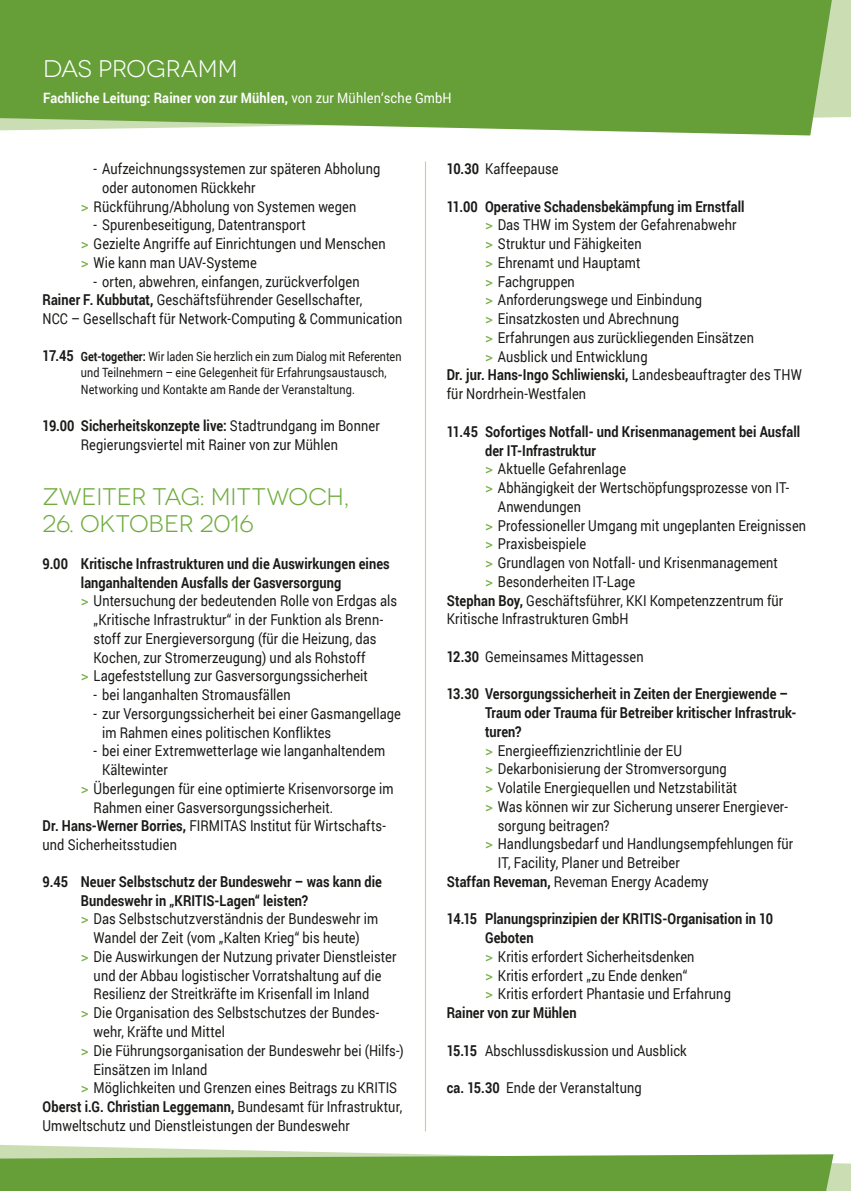
<style>
.page{position:relative;width:851px;height:1191px;background:#fff}
.page>*{position:absolute;margin:0;border:0;box-sizing:border-box;transform-origin:0 0}
.t1{font:24px "Novecentowide";color:#6fac3d}
.t2{font:24px "Novecentowide";color:#fff}
.t3{font:15px/18.8px "Roboto";letter-spacing:.01em;color:#1a1a18;scale:.85 1}
.t4{font:700 15px "Roboto";letter-spacing:.01em;color:#1a1a18;scale:.85 1}
.t5{font:700 14.25px "Roboto";letter-spacing:.01em;color:#fff;scale:.9 1}
.t6{font:12.75px/16.5px "Roboto";letter-spacing:.01em;color:#1a1a18;scale:.85 1}
.s1{font-weight:400}
.s2{color:#6fac3d}
.s3{font-weight:700}
.s4{font-weight:700;font-size:15px}
</style>
<div class="page">
<div style="left:833px;top:0;width:17px;height:118px;background:#caddb3"></div>
<svg style="left:0;top:0;width:833px;height:135px;background:#6fa444"></svg>
<hr style="left:425px;top:162px;width:1px;height:969px;background:#bcd49f">
<svg style="left:0;top:1145px;width:850px;height:46px"></svg>
<svg style="left:850px;top:0;width:1px;height:117px"></svg>
<h1 class="t2" style="left:43px;top:55px;width:196px">DAS PROGRAMM</h1>
<p class="t5" style="left:43px;top:88px;width:455px">Fachliche Leitung: Rainer von zur Mühlen, <span class="s1">von zur Mühlen‘sche GmbH</span></p>
<p class="t3" style="left:94px;top:159px;width:339px">- Aufzeichnungssystemen zur späteren Abholung</p>
<p class="t3" style="left:102px;top:178px;width:182px">oder autonomen Rückkehr</p>
<p class="t3" style="left:81px;top:196px;width:326px"><span class="s2">&gt;</span> Rückführung/Abholung von Systemen wegen</p>
<p class="t3" style="left:81px;top:215px;width:360px;text-indent:13px">- Spurenbeseitigung, Datentransport<br><span class="s2">&gt;</span> Gezielte Angriffe auf Einrichtungen und Menschen <span class="s2">&gt;</span> Wie kann man UAV-Systeme</p>
<p class="t3" style="left:43px;top:271px;width:425px;text-indent:51px">- orten, abwehren, einfangen, zurückverfolgen<br><span class="s3">Rainer F. Kubbutat,</span> Geschäftsführender Gesellschafter,<br>NCC – Gesellschaft für Network-Computing &amp; Communication</p>
<p class="t6" style="left:81px;top:348px;width:379px;text-indent:-38px"><span class="s4">17.45</span> <span class="s3">Get-together:</span> Wir laden Sie herzlich ein zum Dialog mit Referenten und Teilnehmern – eine Gelegenheit für Erfahrungsaustausch,<br>Networking und Kontakte am Rande der Veranstaltung.</p>
<p class="t3" style="left:43px;top:415px;width:398px;text-align:center"><span class="s3">19.00 Sicherheitskonzepte live:</span> Stadtrundgang im Bonner<br>Regierungsviertel mit Rainer von zur Mühlen</p>
<h1 class="t1" style="left:43px;top:483px;width:308px">ZWEITER TAG: MITTWOCH,</h1>
<h1 class="t1" style="left:43px;top:510px;width:213px">26. OKTOBER 2016</h1>
<p class="t4" style="left:43px;top:553px;width:410px">9.00 Kritische Infrastrukturen und die Auswirkungen eines</p>
<p class="t4" style="left:81px;top:571px;width:308px">langanhaltenden Ausfalls der Gasversorgung</p>
<p class="t3" style="left:81px;top:591px;width:373px"><span class="s2">&gt;</span> Untersuchung der bedeutenden Rolle von Erdgas als</p>
<p class="t3" style="left:94px;top:610px;width:342px">„Kritische Infrastruktur“ in der Funktion als Brenn-</p>
<p class="t3" style="left:94px;top:628px;width:334px">stoff zur Energieversorgung (für die Heizung, das</p>
<p class="t3" style="left:94px;top:647px;width:321px">Kochen, zur Stromerzeugung) und als Rohstoff</p>
<p class="t3" style="left:81px;top:666px;width:339px"><span class="s2">&gt;</span> Lagefeststellung zur Gasversorgungssicherheit</p>
<p class="t3" style="left:94px;top:685px;width:233px">- bei langanhalten Stromausfällen</p>
<p class="t3" style="left:102px;top:703px;width:353px;text-indent:-9px">- zur Versorgungssicherheit bei einer Gasmangellage im Rahmen eines politischen Konfliktes</p>
<p class="t3" style="left:94px;top:741px;width:344px">- bei einer Extremwetterlage wie langanhaltendem</p>
<p class="t3" style="left:102px;top:760px;width:79px">Kältewinter</p>
<p class="t3" style="left:81px;top:778px;width:369px"><span class="s2">&gt;</span> Überlegungen für eine optimierte Krisenvorsorge im</p>
<p class="t3" style="left:94px;top:797px;width:283px">Rahmen einer Gasversorgungssicherheit.</p>
<p class="t3" style="left:43px;top:816px;width:405px"><span class="s3">Dr. Hans-Werner Borries,</span> FIRMITAS Institut für Wirtschafts-</p>
<p class="t3" style="left:43px;top:835px;width:160px">und Sicherheitsstudien</p>
<p class="t4" style="left:43px;top:871px;width:401px">9.45 Neuer Selbstschutz der Bundeswehr – was kann die</p>
<p class="t4" style="left:81px;top:889px;width:269px">Bundeswehr in „KRITIS-Lagen“ leisten?</p>
<p class="t3" style="left:81px;top:909px;width:351px"><span class="s2">&gt;</span> Das Selbstschutzverständnis der Bundeswehr im</p>
<p class="t3" style="left:94px;top:928px;width:314px">Wandel der Zeit (vom „Kalten Krieg“ bis heute)</p>
<p class="t3" style="left:81px;top:946px;width:372px"><span class="s2">&gt;</span> Die Auswirkungen der Nutzung privater Dienstleister</p>
<p class="t3" style="left:94px;top:965px;width:340px">und der Abbau logistischer Vorratshaltung auf die</p>
<p class="t3" style="left:94px;top:984px;width:326px">Resilienz der Streitkräfte im Krisenfall im Inland</p>
<p class="t3" style="left:81px;top:1003px;width:352px"><span class="s2">&gt;</span> Die Organisation des Selbstschutzes der Bundes-</p>
<p class="t3" style="left:94px;top:1021px;width:156px">wehr, Kräfte und Mittel</p>
<p class="t3" style="left:81px;top:1040px;width:381px"><span class="s2">&gt;</span> Die Führungsorganisation der Bundeswehr bei (Hilfs-)</p>
<p class="t3" style="left:94px;top:1059px;width:135px">Einsätzen im Inland</p>
<p class="t3" style="left:81px;top:1078px;width:373px"><span class="s2">&gt;</span> Möglichkeiten und Grenzen eines Beitrags zu KRITIS</p>
<p class="t4" style="left:43px;top:1096px;width:424px">Oberst i.G. Christian Leggemann, <span class="s1">Bundesamt für Infrastruktur,</span></p>
<p class="t3" style="left:43px;top:1115px;width:363px">Umweltschutz und Dienstleistungen der Bundeswehr</p>
<p class="t3" style="left:446px;top:159px;width:133px"><span class="s3">10.30</span> Kaffeepause</p>
<p class="t4" style="left:446px;top:196px;width:352px">11.00 Operative Schadensbekämpfung im Ernstfall</p>
<p class="t3" style="left:485px;top:215px;width:297px"><span class="s2">&gt;</span> Das THW im System der Gefahrenabwehr</p>
<p class="t3" style="left:485px;top:234px;width:186px"><span class="s2">&gt;</span> Struktur und Fähigkeiten</p>
<p class="t3" style="left:485px;top:253px;width:184px"><span class="s2">&gt;</span> Ehrenamt und Hauptamt</p>
<p class="t3" style="left:485px;top:271px;width:107px"><span class="s2">&gt;</span> Fachgruppen</p>
<p class="t3" style="left:485px;top:290px;width:257px"><span class="s2">&gt;</span> Anforderungswege und Einbindung</p>
<p class="t3" style="left:485px;top:309px;width:230px"><span class="s2">&gt;</span> Einsatzkosten und Abrechnung</p>
<p class="t3" style="left:485px;top:328px;width:318px"><span class="s2">&gt;</span> Erfahrungen aus zurückliegenden Einsätzen</p>
<p class="t3" style="left:485px;top:346px;width:193px"><span class="s2">&gt;</span> Ausblick und Entwicklung</p>
<p class="t4" style="left:446px;top:364px;width:419px">Dr. jur. Hans-Ingo Schliwienski, <span class="s1">Landesbeauftragter des THW</span></p>
<p class="t3" style="left:446px;top:384px;width:165px">für Nordrhein-Westfalen</p>
<p class="t4" style="left:446px;top:421px;width:417px">11.45 Sofortiges Notfall- und Krisenmanagement bei Ausfall</p>
<p class="t4" style="left:485px;top:439px;width:132px">der IT-Infrastruktur</p>
<p class="t3" style="left:485px;top:459px;width:167px"><span class="s2">&gt;</span> Aktuelle Gefahrenlage</p>
<p class="t3" style="left:485px;top:478px;width:359px"><span class="s2">&gt;</span> Abhängigkeit der Wertschöpfungsprozesse von IT-</p>
<p class="t3" style="left:497px;top:496px;width:99px">Anwendungen</p>
<p class="t3" style="left:485px;top:515px;width:379px"><span class="s2">&gt;</span> Professioneller Umgang mit ungeplanten Ereignissen</p>
<p class="t3" style="left:485px;top:534px;width:120px"><span class="s2">&gt;</span> Praxisbeispiele</p>
<p class="t3" style="left:485px;top:553px;width:346px"><span class="s2">&gt;</span> Grundlagen von Notfall- und Krisenmanagement</p>
<p class="t3" style="left:485px;top:571px;width:178px"><span class="s2">&gt;</span> Besonderheiten IT-Lage</p>
<p class="t3" style="left:446px;top:590px;width:397px"><span class="s3">Stephan Boy,</span> Geschäftsführer, KKI Kompetenzzentrum für</p>
<p class="t3" style="left:446px;top:609px;width:215px">Kritische Infrastrukturen GmbH</p>
<p class="t3" style="left:446px;top:646px;width:233px"><span class="s3">12.30</span> Gemeinsames Mittagessen</p>
<p class="t4" style="left:446px;top:683px;width:403px">13.30 Versorgungssicherheit in Zeiten der Energiewende –</p>
<p class="t4" style="left:485px;top:702px;width:368px">Traum oder Trauma für Betreiber kritischer Infrastruk-</p>
<p class="t4" style="left:485px;top:721px;width:44px">turen?</p>
<p class="t3" style="left:485px;top:740px;width:233px"><span class="s2">&gt;</span> Energieeffizienzrichtlinie der EU</p>
<p class="t3" style="left:485px;top:759px;width:286px"><span class="s2">&gt;</span> Dekarbonisierung der Stromversorgung</p>
<p class="t3" style="left:485px;top:778px;width:298px"><span class="s2">&gt;</span> Volatile Energiequellen und Netzstabilität</p>
<p class="t3" style="left:485px;top:796px;width:358px"><span class="s2">&gt;</span> Was können wir zur Sicherung unserer Energiever-</p>
<p class="t3" style="left:497px;top:815px;width:133px">sorgung beitragen?</p>
<p class="t3" style="left:485px;top:834px;width:364px"><span class="s2">&gt;</span> Handlungsbedarf und Handlungsempfehlungen für</p>
<p class="t3" style="left:497px;top:853px;width:216px">IT, Facility, Planer und Betreiber</p>
<p class="t3" style="left:446px;top:871px;width:309px"><span class="s3">Staffan Reveman,</span> Reveman Energy Academy</p>
<p class="t4" style="left:446px;top:908px;width:385px">14.15 Planungsprinzipien der KRITIS-Organisation in 10</p>
<p class="t4" style="left:485px;top:927px;width:59px">Geboten</p>
<p class="t3" style="left:485px;top:946px;width:248px"><span class="s2">&gt;</span> Kritis erfordert Sicherheitsdenken</p>
<p class="t3" style="left:485px;top:965px;width:239px"><span class="s2">&gt;</span> Kritis erfordert „zu Ende denken“</p>
<p class="t3" style="left:485px;top:984px;width:291px"><span class="s2">&gt;</span> Kritis erfordert Phantasie und Erfahrung</p>
<p class="t4" style="left:446px;top:1002px;width:154px">Rainer von zur Mühlen</p>
<p class="t3" style="left:446px;top:1040px;width:284px"><span class="s3">15.15</span> Abschlussdiskussion und Ausblick</p>
<p class="t3" style="left:446px;top:1078px;width:231px"><span class="s3">ca. 15.30</span> Ende der Veranstaltung</p>
</div>
